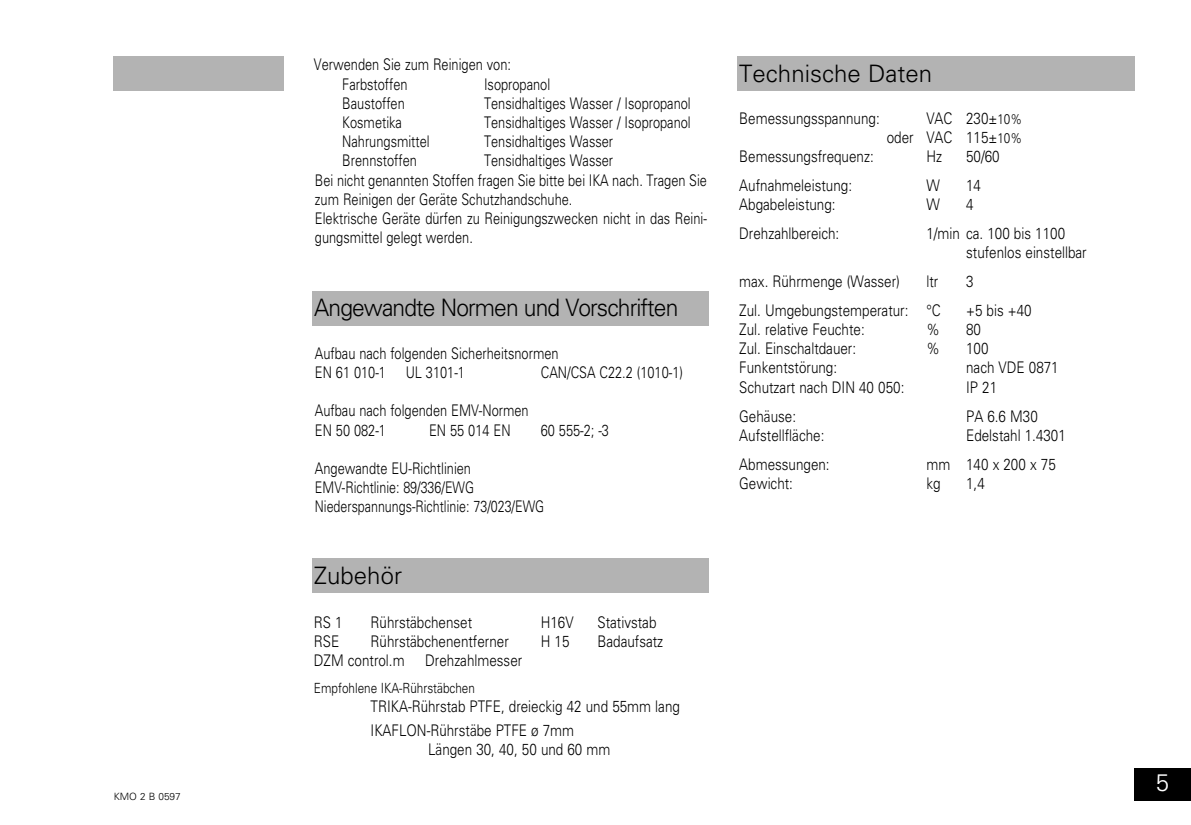
<style>
.page{position:relative;width:1191px;height:825px;background:#fff}
.page>*{position:absolute;margin:0;border:0;box-sizing:border-box;transform-origin:0 0}
.t1{font:300 24px "Univers CE";letter-spacing:-.04em;color:#000;scale:.95 1}
.t2{font:300 24px "Univers CE";color:#000}
.t3{font:300 24px "Univers CE";color:#fff}
.t4{font:300 16px/19.2px "Univers CE";color:#000;scale:.8 1}
.t5{font:300 16px/19.2px "Univers CE";color:#000;scale:.84 1}
.t6{font:300 14px "Univers CE";color:#000;scale:.84 1}
.t7{font:300 10px "Univers CE";color:#000}
.s1{font-size:14px}
</style>
<div class="page">
<div style="left:1134px;top:767px;width:57px;height:33px;background:#000"></div>
<div style="left:113px;top:57px;width:170px;height:34px;background:#b3b3b3"></div>
<div style="left:312px;top:291px;width:397px;height:34px;background:#b3b3b3"></div>
<div style="left:312px;top:558px;width:397px;height:34px;background:#b3b3b3"></div>
<div style="left:737px;top:57px;width:397px;height:34px;background:#b3b3b3"></div>
<p class="t7" style="left:114px;top:792px;width:68px">KMO 2 B 0597</p>
<p class="t4" style="left:342px;top:56px;width:212px;text-indent:-28px">Verwenden Sie zum Reinigen von:<br>Farbstoffen</p>
<p class="t4" style="left:484px;top:76px;width:84px">Isopropanol</p>
<p class="t4" style="left:342px;top:95px;width:80px">Baustoffen</p>
<p class="t4" style="left:484px;top:95px;width:260px">Tensidhaltiges Wasser / Isopropanol</p>
<p class="t4" style="left:342px;top:114px;width:76px">Kosmetika</p>
<p class="t4" style="left:484px;top:114px;width:260px">Tensidhaltiges Wasser / Isopropanol</p>
<p class="t4" style="left:342px;top:133px;width:111px">Nahrungsmittel</p>
<p class="t4" style="left:484px;top:133px;width:163px">Tensidhaltiges Wasser</p>
<p class="t4" style="left:342px;top:152px;width:95px">Brennstoffen</p>
<p class="t4" style="left:315px;top:152px;width:491px;text-indent:169px">Tensidhaltiges Wasser<br>Bei nicht genannten Stoffen fragen Sie bitte bei IKA nach. Tragen Sie zum Reinigen der Geräte Schutzhandschuhe.<br>Elektrische Geräte dürfen zu Reinigungszwecken nicht in das Reini&shy;gungsmittel gelegt werden.</p>
<h1 class="t1" style="left:314px;top:299px;width:385px">Angewandte Normen und Vorschriften</h1>
<p class="t4" style="left:315px;top:344px;width:306px">Aufbau nach folgenden Sicherheitsnormen<br>EN 61 010-1 UL 3101-1</p>
<p class="t4" style="left:541px;top:364px;width:179px">CAN/CSA C22.2 (1010-1)</p>
<p class="t4" style="left:315px;top:402px;width:269px">Aufbau nach folgenden EMV-Normen<br>EN 50 082-1</p>
<p class="t4" style="left:429px;top:421px;width:103px">EN 55 014 EN</p>
<p class="t4" style="left:541px;top:421px;width:87px">60 555-2; -3</p>
<p class="t4" style="left:315px;top:460px;width:288px">Angewandte EU-Richtlinien<br>EMV-Richtlinie: 89/336/EWG<br>Niederspannungs-Richtlinie: 73/023/EWG</p>
<h1 class="t2" style="left:314px;top:566px;width:90px">Zubehör</h1>
<p class="t5" style="left:314px;top:613px;width:36px">RS 1</p>
<p class="t5" style="left:371px;top:613px;width:122px">Rührstäbchenset</p>
<p class="t5" style="left:541px;top:613px;width:41px">H16V</p>
<p class="t5" style="left:597px;top:613px;width:72px">Stativstab</p>
<p class="t5" style="left:314px;top:632px;width:32px">RSE</p>
<p class="t5" style="left:371px;top:632px;width:166px">Rührstäbchenentferner</p>
<p class="t5" style="left:541px;top:632px;width:36px">H 15</p>
<p class="t5" style="left:597px;top:632px;width:80px">Badaufsatz</p>
<p class="t5" style="left:314px;top:652px;width:109px">DZM control.m</p>
<p class="t5" style="left:425px;top:652px;width:117px">Drehzahlmesser</p>
<p class="t6" style="left:314px;top:682px;width:193px">Empfohlene IKA-Rührstäbchen</p>
<p class="t5" style="left:371px;top:695px;width:370px;line-height:24px">TRIKA-Rührstab PTFE, dreieckig 42 und 55mm lang<br>IKAFLON-Rührstäbe PTFE ø 7mm</p>
<p class="t5" style="left:428px;top:740px;width:218px">Längen 30, 40, 50 und 60 mm</p>
<h1 class="t2" style="left:739px;top:64px;width:194px">Technische Daten</h1>
<p class="t5" style="left:739px;top:110px;width:169px">Bemessungsspannung:</p>
<p class="t5" style="left:886px;top:110px;width:163px;text-align:right">VAC 230±<span class="s1">10%<br></span>oder VAC 115±<span class="s1">10%</span></p>
<p class="t5" style="left:739px;top:148px;width:162px">Bemessungsfrequenz:</p>
<p class="t5" style="left:926px;top:148px;width:20px">Hz</p>
<p class="t5" style="left:966px;top:148px;width:42px">50/60</p>
<p class="t5" style="left:739px;top:177px;width:136px">Aufnahmeleistung:</p>
<p class="t5" style="left:926px;top:177px;width:17px">W</p>
<p class="t5" style="left:966px;top:177px;width:19px">14</p>
<p class="t5" style="left:739px;top:196px;width:116px">Abgabeleistung:</p>
<p class="t5" style="left:926px;top:196px;width:17px">W</p>
<p class="t5" style="left:966px;top:196px;width:10px">4</p>
<p class="t5" style="left:739px;top:225px;width:121px">Drehzahlbereich:</p>
<p class="t5" style="left:966px;top:225px;width:145px;text-indent:-40px">1/min ca. 100 bis 1100 stufenlos einstellbar</p>
<p class="t5" style="left:739px;top:273px;width:193px">max. Rührmenge (Wasser)</p>
<p class="t5" style="left:926px;top:273px;width:16px">ltr</p>
<p class="t5" style="left:966px;top:273px;width:10px">3</p>
<p class="t5" style="left:739px;top:302px;width:241px">Zul. Umgebungstemperatur: °C</p>
<p class="t5" style="left:966px;top:302px;width:80px">+5 bis +40</p>
<p class="t5" style="left:739px;top:321px;width:151px">Zul. relative Feuchte:</p>
<p class="t5" style="left:926px;top:321px;width:18px">%</p>
<p class="t5" style="left:966px;top:321px;width:19px">80</p>
<p class="t5" style="left:739px;top:340px;width:141px">Zul. Einschaltdauer:</p>
<p class="t5" style="left:926px;top:340px;width:18px">%</p>
<p class="t5" style="left:966px;top:340px;width:28px">100</p>
<p class="t5" style="left:739px;top:359px;width:118px">Funkentstörung:</p>
<p class="t5" style="left:966px;top:359px;width:112px">nach VDE 0871</p>
<p class="t5" style="left:739px;top:378px;width:198px">Schutzart nach DIN 40 050:</p>
<p class="t5" style="left:966px;top:378px;width:38px">IP 21</p>
<p class="t5" style="left:739px;top:407px;width:69px">Gehäuse:</p>
<p class="t5" style="left:966px;top:407px;width:87px">PA 6.6 M30</p>
<p class="t5" style="left:739px;top:426px;width:103px">Aufstellfläche:</p>
<p class="t5" style="left:966px;top:426px;width:120px">Edelstahl 1.4301</p>
<p class="t5" style="left:739px;top:455px;width:109px">Abmessungen:</p>
<p class="t5" style="left:926px;top:455px;width:155px">mm 140 x 200 x 75</p>
<p class="t5" style="left:739px;top:474px;width:66px">Gewicht:</p>
<p class="t5" style="left:926px;top:474px;width:18px">kg</p>
<p class="t5" style="left:966px;top:474px;width:24px">1,4</p>
<h1 class="t3" style="left:1156px;top:772px;width:15px">5</h1>
</div>
